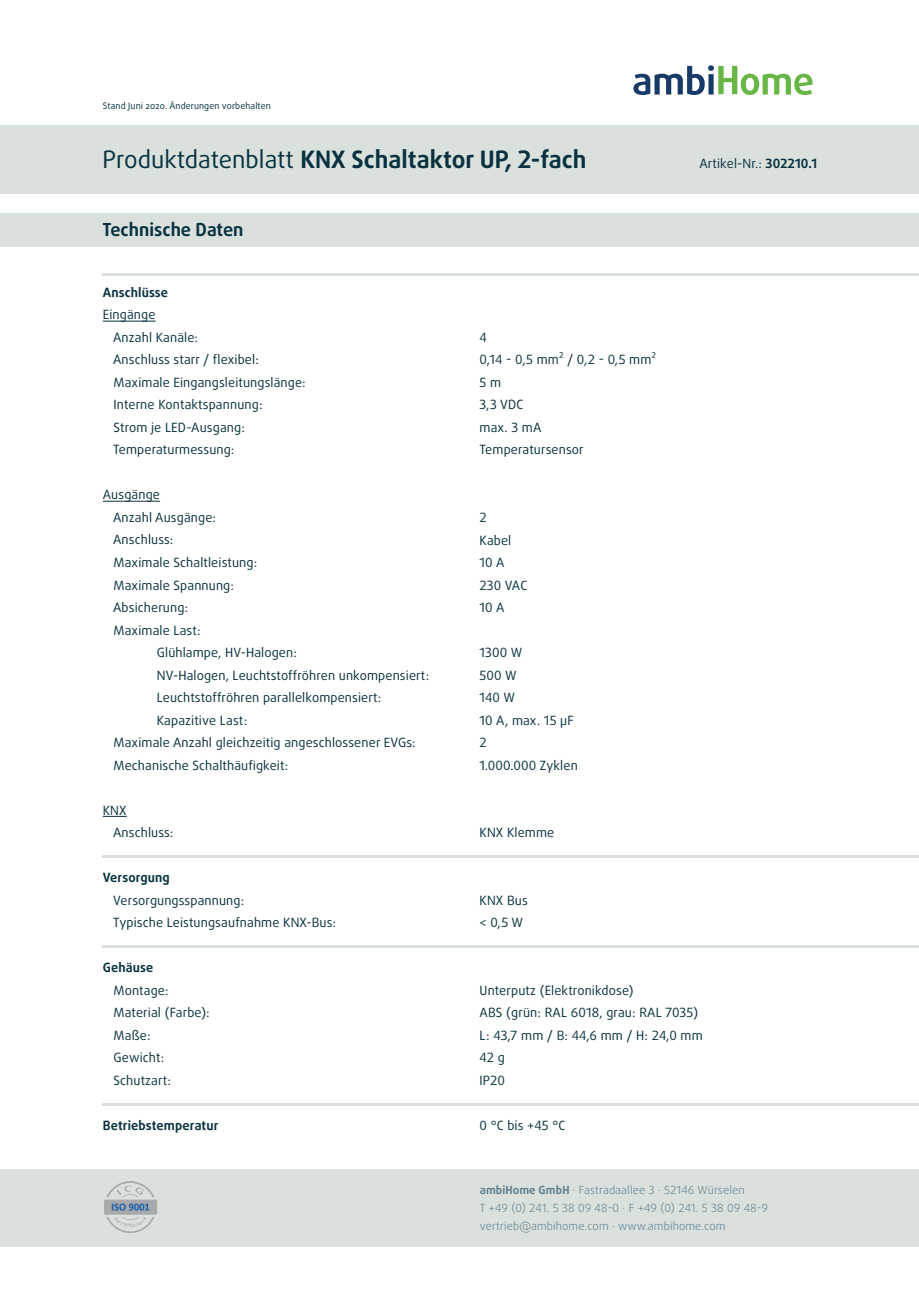
<style>
.page{position:relative;width:919px;height:1289px;background:#fff}
.page>*{position:absolute;margin:0;border:0;box-sizing:border-box;transform-origin:0 0}
.t1{font:24px "Daxline OT Bold";color:#07313f}
.t2{font:18px "Daxline OT Bold";color:#07313f}
.t3{font:12.75px/22.5px "Daxline OT Regular";letter-spacing:.01em;color:#07313f}
.t4{font:12.75px "Daxline OT Bold";letter-spacing:.01em;color:#07313f}
.t5{font:11.25px/18px "Daxline OT Light";letter-spacing:.01em;color:#5d7e8d}
.t6{font:9px "Daxline OT Regular";letter-spacing:.01em;color:#07313f}
.s1{font-family:"Daxline OT Regular"}
.s2{font-family:"Daxline OT Bold"}
</style>
<div class="page">
<svg style="left:633px;top:65px;width:179px;height:30px"></svg>
<div style="left:0;top:125px;width:918px;height:68px;background:#dae1dd"></div>
<div style="left:0;top:213px;width:918px;height:33px;background:#dae1dd"></div>
<hr style="left:103px;top:273px;width:815px;height:2px;background:#dae1dd">
<hr style="left:103px;top:855px;width:815px;height:2px;background:#dae1dd">
<hr style="left:103px;top:945px;width:815px;height:2px;background:#dae1dd">
<hr style="left:103px;top:1103px;width:815px;height:2px;background:#dae1dd">
<div style="left:0;top:1169px;width:918px;height:77px;background:#dae1dd"></div>
<img style="left:104px;top:1181px;width:53px;height:51px">
<hr style="left:103px;top:321px;width:52px;height:1px;background:#07313f">
<hr style="left:103px;top:501px;width:57px;height:1px;background:#07313f">
<svg style="left:103px;top:816px;width:24px;height:1px"></svg>
<p class="t6" style="left:103px;top:100px;width:169px">Stand Juni 2020. Änderungen vorbehalten</p>
<h1 class="t1" style="left:102px;top:144px;width:485px"><span class="s1">Produktdatenblatt</span> KNX Schaltaktor UP, 2-fach</h1>
<h2 class="t2" style="left:102px;top:217px;width:142px">Technische Daten</h2>
<p class="t3" style="left:699px;top:152px;width:119px">Artikel-Nr.: <span class="s2">302210.1</span></p>
<p class="t4" style="left:103px;top:284px;width:67px">Anschlüsse</p>
<p class="t3" style="left:113px;top:303px;width:194px;text-indent:-10px">Eingänge<br>Anzahl Kanäle:<br>Anschluss starr / flexibel:<br>Maximale Eingangsleitungslänge:<br>Interne Kontaktspannung:<br>Strom je LED-Ausgang:<br>Temperaturmessung:</p>
<p class="t3" style="left:113px;top:483px;width:146px;text-indent:-10px">Ausgänge<br>Anzahl Ausgänge:<br>Anschluss:<br>Maximale Schaltleistung:<br>Maximale Spannung:<br>Absicherung:<br>Maximale Last:</p>
<p class="t3" style="left:157px;top:641px;width:142px">Glühlampe, HV-Halogen:</p>
<p class="t3" style="left:157px;top:663px;width:274px">NV-Halogen, Leuchtstoffröhren unkompensiert:</p>
<p class="t3" style="left:157px;top:686px;width:226px">Leuchtstoffröhren parallelkompensiert:</p>
<p class="t3" style="left:157px;top:708px;width:92px">Kapazitive Last:</p>
<p class="t3" style="left:114px;top:731px;width:304px">Maximale Anzahl gleichzeitig angeschlossener EVGs:</p>
<p class="t3" style="left:114px;top:753px;width:176px">Mechanische Schalthäufigkeit:</p>
<p class="t3" style="left:113px;top:798px;width:62px;text-indent:-10px">KNX<br>Anschluss:</p>
<p class="t4" style="left:103px;top:869px;width:69px">Versorgung</p>
<p class="t3" style="left:113px;top:888px;width:224px">Versorgungsspannung:<br>Typische Leistungsaufnahme KNX-Bus:</p>
<p class="t4" style="left:103px;top:959px;width:52px">Gehäuse</p>
<p class="t3" style="left:114px;top:978px;width:98px">Montage:<br>Material (Farbe):<br>Maße:<br>Gewicht:<br>Schutzart:</p>
<p class="t4" style="left:103px;top:1116px;width:117px">Betriebstemperatur</p>
<p class="t3" style="left:479px;top:326px;width:178px">4<br>0,14 - 0,5 mm² / 0,2 - 0,5 mm²<br>5 m<br>3,3 VDC<br>max. 3 mA<br>Temperatursensor</p>
<p class="t3" style="left:479px;top:506px;width:49px">2<br>Kabel<br>10 A<br>230 VAC<br>10 A</p>
<p class="t3" style="left:479px;top:641px;width:100px">1300 W<br>500 W<br>140 W<br>10 A, max. 15 µF<br>2<br>1.000.000 Zyklen</p>
<p class="t3" style="left:479px;top:821px;width:76px">KNX Klemme</p>
<p class="t3" style="left:479px;top:888px;width:50px">KNX Bus &lt; 0,5 W</p>
<p class="t3" style="left:479px;top:978px;width:225px">Unterputz (Elektronikdose)<br>ABS (grün: RAL 6018, grau: RAL 7035)<br>L: 43,7 mm / B: 44,6 mm / H: 24,0 mm<br>42 g<br>IP20</p>
<p class="t3" style="left:479px;top:1114px;width:87px">0 °C bis +45 °C</p>
<p class="t5" style="left:480px;top:1180px;width:290px"><span class="s2">ambiHome GmbH</span> · Fastradaallee 3 · 52146 Würselen<br>T +49 (0) 241. 5 38 09 48-0 · F +49 (0) 241. 5 38 09 48-9 vertrieb@ambihome.com · www.ambihome.com</p>
</div>
